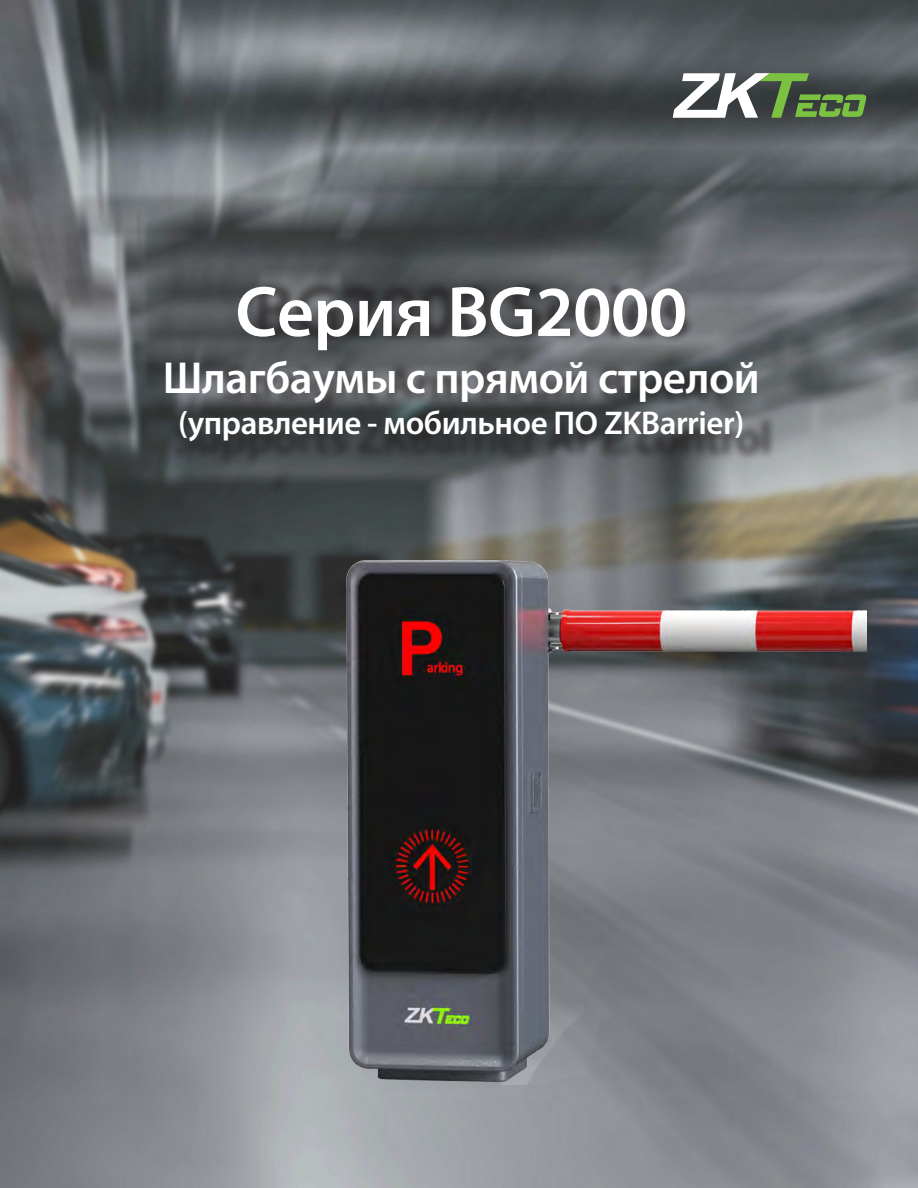
<style>
.page{position:relative;width:918px;height:1188px;background:#fff}
.page>*{position:absolute;margin:0;border:0;box-sizing:border-box;transform-origin:0 0}
.t1{font:600 72px "Myriad Pro";letter-spacing:-.01em;color:#fff}
.t2{font:600 45px "Myriad Pro";letter-spacing:-.01em;color:#fff}
.t3{font:600 33px "Myriad Pro";letter-spacing:-.015em;color:#fff}
</style>
<div class="page">
<img style="left:0;top:0;width:918px;height:1188px">
<svg style="left:673px;top:73px;width:193px;height:45px"></svg>
<div style="left:251px;top:278px;width:444px;height:66px;background:#231f20;opacity:.75"></div>
<div style="left:167px;top:359px;width:609px;height:111px;background:#231f20;opacity:.75"></div>
<img style="left:49px;top:490px;width:817px;height:653px">
<h1 class="t1" style="left:235px;top:266px;width:454px">Серия BG2000</h1>
<h2 class="t2" style="left:163px;top:349px;width:599px">Шлагбаумы с прямой стрелой</h2>
<p class="t3" style="left:178px;top:402px;width:568px">(управление - мобильное ПО ZKBarrier)</p>
</div>
